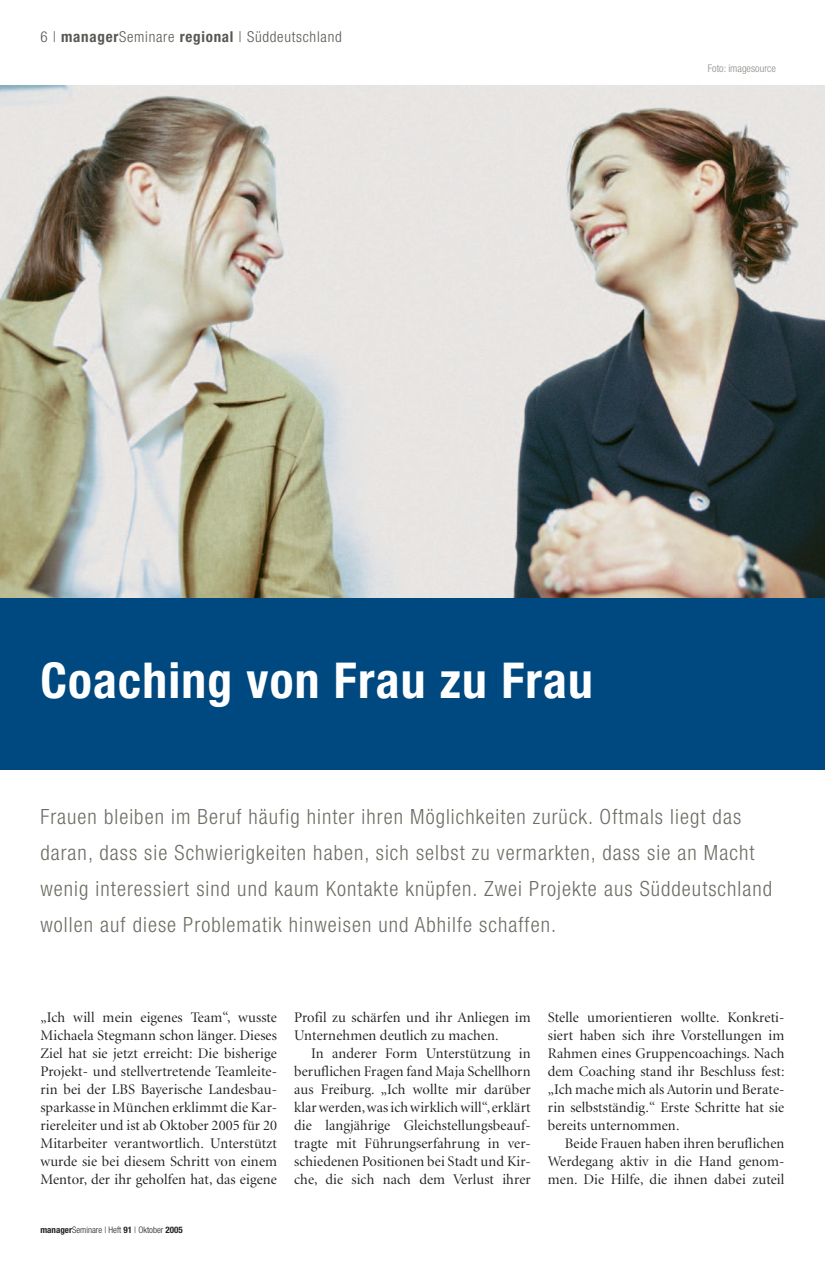
<style>
.page{position:relative;width:825px;height:1264px;background:#fff}
.page>*{position:absolute;margin:0;border:0;box-sizing:border-box;transform-origin:0 0}
.t1{font:700 condensed 49.5px "Helvetica Neue LT";letter-spacing:.025em;color:#fff}
.t2{font:300 condensed 21px/36px "Helvetica Neue LT";letter-spacing:.05em;color:#6d6d65}
.t3{font:300 condensed 15px "Helvetica Neue LT";letter-spacing:.05em;color:#585752}
.t4{font:14.7px/18px "Minion Display";letter-spacing:.01em;color:#231f20;text-align:justify}
.t5{font:300 condensed 10.5px "Helvetica Neue LT";color:#8b8b86}
.t6{font:300 condensed 9px "Helvetica Neue LT";color:#231f20}
.s1{font-weight:700}
</style>
<div class="page">
<img style="left:0;top:86px;width:825px;height:512px">
<div style="left:0;top:598px;width:825px;height:172px;background:#004880"></div>
<p class="t3" style="left:40px;top:31px;width:303px">6 | <span class="s1">manager</span>Seminare <span class="s1">regional</span> | Süddeutschland</p>
<p class="t5" style="left:708px;top:64px;width:70px">Foto: imagesource</p>
<h1 class="t1" style="left:40px;top:662px;width:554px">Coaching von Frau zu Frau</h1>
<p class="t2" style="left:40px;top:800px;width:733px">Frauen bleiben im Beruf häufig hinter ihren Möglichkeiten zurück. Oftmals liegt das daran, dass sie Schwierigkeiten haben, sich selbst zu vermarkten, dass sie an Macht wenig interessiert sind und kaum Kontakte knüpfen. Zwei Projekte aus Süddeutschland wollen auf diese Problematik hinweisen und Abhilfe schaffen.</p>
<p class="t4" style="left:40px;top:1009px;width:238px">„Ich will mein eigenes Team“, wusste Michaela Stegmann schon länger. Dieses Ziel hat sie jetzt erreicht: Die bisherige Projekt- und stellvertretende Teamleite&shy;rin bei der LBS Bayerische Landesbau&shy;sparkasse in München erklimmt die Kar&shy;riereleiter und ist ab Oktober 2005 für 20<br>Mitarbeiter verantwortlich. Unterstützt wurde sie bei diesem Schritt von einem Mentor, der ihr geholfen hat, das eigene</p>
<p class="t4" style="left:294px;top:1009px;width:238px">Profil zu schärfen und ihr Anliegen im<br>Unternehmen deutlich zu machen.</p>
<p class="t4" style="left:294px;top:1045px;width:238px;text-indent:17px">In anderer Form Unterstützung in beruflichen Fragen fand Maja Schellhorn aus Freiburg. „Ich wollte mir darüber klar werden, was ich wirklich will“, erklärt die langjährige Gleichstellungsbeauf&shy;tragte mit Führungserfahrung in ver&shy;schiedenen Positionen bei Stadt und Kir&shy;che, die sich nach dem Verlust ihrer</p>
<p class="t6" style="left:40px;top:1226px;width:144px"><span class="s1">manager</span>Seminare | Heft <span class="s1">91</span> | Oktober <span class="s1">2005</span></p>
<p class="t4" style="left:548px;top:1009px;width:238px">Stelle umorientieren wollte. Konkreti&shy;siert haben sich ihre Vorstellungen im Rahmen eines Gruppencoachings. Nach dem Coaching stand ihr Beschluss fest: „Ich mache mich als Autorin und Berate&shy;rin selbstständig.“ Erste Schritte hat sie bereits unternommen.</p>
<p class="t4" style="left:548px;top:1135px;width:238px;text-indent:17px">Beide Frauen haben ihren beruflichen Werdegang aktiv in die Hand genom&shy;men. Die Hilfe, die ihnen dabei zuteil</p>
</div>
